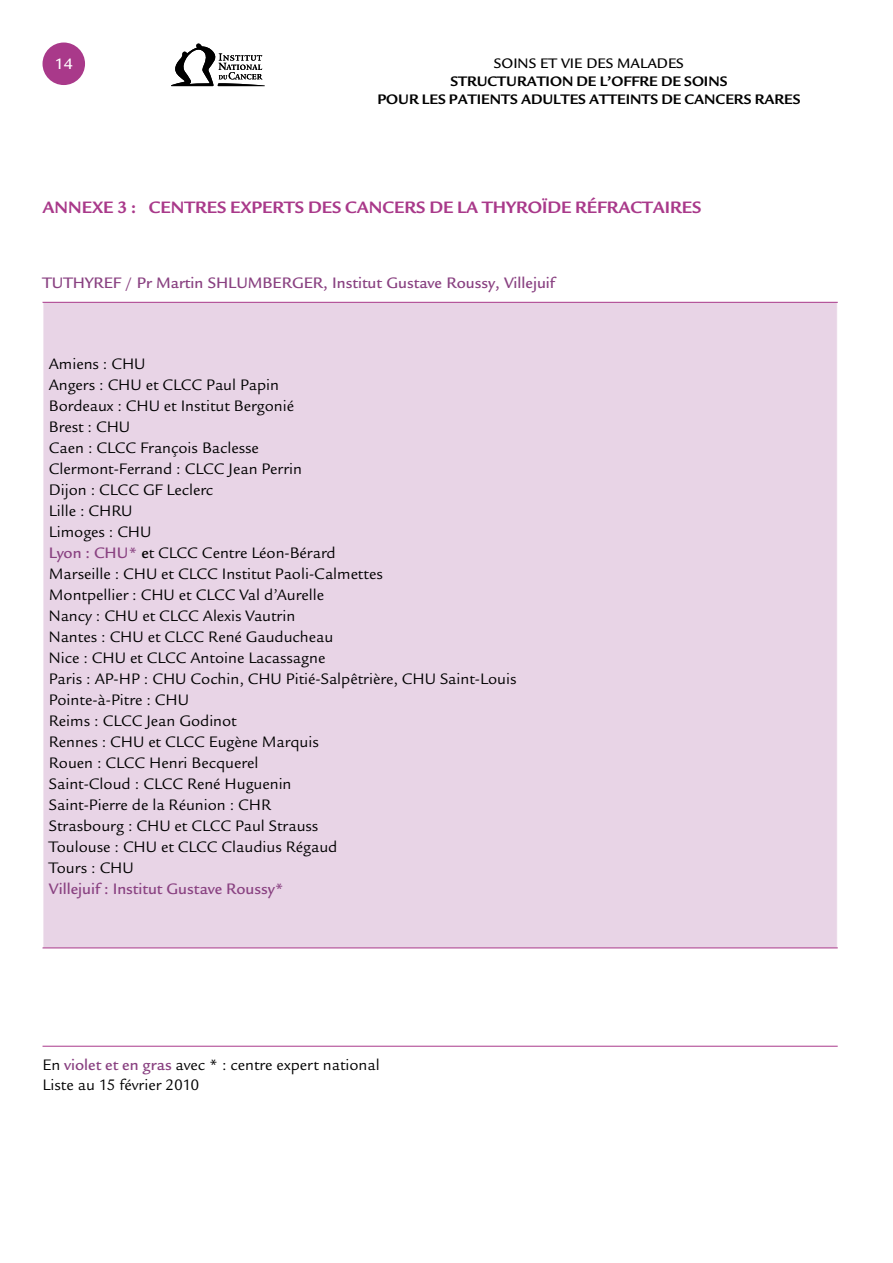
<style>
.page{position:relative;width:893px;height:1263px;background:#fff}
.page>*{position:absolute;margin:0;border:0;box-sizing:border-box;transform-origin:0 0}
.t1{font:700 18px "Legacy San ITC";color:#a9398a}
.t2{font:16.5px/21px "Legacy San ITC";color:#000}
.t3{font:500 16.5px "Legacy San ITC";color:#894181}
.t4{font:500 16.5px "Legacy Sans";color:#fff}
.t5{font:700 15px "Legacy San ITC";color:#000}
.t6{font:500 15px "Legacy San ITC";color:#000}
.s1{font-weight:500;color:#894181}
.s2{font-weight:500}
</style>
<div class="page">
<div style="left:43px;top:43px;width:42px;height:42px;background:#a9398a;border-radius:50%"></div>
<hr style="left:43px;top:1046px;width:795px;height:1px;background:#a9398a">
<svg style="left:171px;top:44px;width:94px;height:42px"></svg>
<div style="left:43px;top:302px;width:794px;height:646px;background:#e8d4e6"></div>
<hr style="left:43px;top:303px;width:1px;height:644px;background:#fff">
<hr style="left:43px;top:302px;width:795px;height:1px;background:#a9398a">
<hr style="left:43px;top:947px;width:795px;height:1px;background:#a9398a">
<p class="t4" style="left:55px;top:54px;width:19px">14</p>
<p class="t6" style="left:494px;top:55px;width:191px">soins et vie des malades</p>
<p class="t5" style="left:450px;top:72px;width:252px">STRUCTURATION DE L’OFFRE DE SOINS</p>
<p class="t5" style="left:377px;top:90px;width:21px">POUR</p>
<p class="t5" style="left:422px;top:90px;width:110px">LES PATIENTS ADULTE</p>
<p class="t5" style="left:578px;top:90px;width:21px">S ATTEINT</p>
<p class="t5" style="left:650px;top:90px;width:45px">S DE CANCER</p>
<p class="t5" style="left:744px;top:90px;width:22px">S RARE</p>
<p class="t5" style="left:793px;top:90px;width:9px">S</p>
<p class="t1" style="left:43px;top:197px;width:659px">ANNEXE 3 : C ENTRES EXPERTS DES CANCERS DE LA THYROÏDE RÉFRACTAIRES</p>
<p class="t3" style="left:43px;top:273px;width:198px">TUTHYREF / Pr Martin SHLUM</p>
<p class="t3" style="left:263px;top:273px;width:294px">BERGER, I nstitut Gustave Roussy, Villejuif</p>
<p class="t2" style="left:49px;top:353px;width:469px">Amiens : CHU<br>Angers : CHU et CLCC Paul Papin<br>Bordeaux : CHU et Institut Bergonié<br>Brest : CHU<br>Caen : CLCC François Baclesse<br>Clermont-Ferrand : CLCC Jean Perrin<br>Dijon : CLCC GF Leclerc<br>Lille : CHRU<br>Limoges : CHU<br><span class="s1">Lyon : CHU *</span> <span class="s2">e</span>t CLCC Centre Léon-Bérard<br>Marseille : CHU et CLCC Institut Paoli-Calmettes<br>Montpellier : CHU et CLCC Val d’Aurelle<br>Nancy : CHU et CLCC Alexis Vautrin<br>Nantes : CHU et CLCC René Gauducheau<br>Nice : CHU et CLCC Antoine Lacassagne<br>Paris : AP-HP : CHU Cochin, CHU Pitié-Salpêtrière, CHU Saint-Louis<br>Pointe-à-Pitre : CHU<br>Reims : CLCC Jean Godinot<br>Rennes : CHU et CLCC Eugène Marquis<br>Rouen : CLCC Henri Becquerel<br>Saint-Cloud : CLCC René Huguenin<br>Saint-Pierre de la Réunion : CHR<br>Strasbourg : CHU et CLCC Paul Strauss<br>Toulouse : CHU et CLCC Claudius Régaud<br>Tours : CHU</p>
<p class="t3" style="left:49px;top:879px;width:236px">Villejuif : I nstitut Gustave Roussy*</p>
<p class="t2" style="left:43px;top:1055px;width:339px;line-height:19.8px">En <span class="s1">violet et en gras</span> avec * : centre expert national<br>Liste au 15 février 2010</p>
</div>
